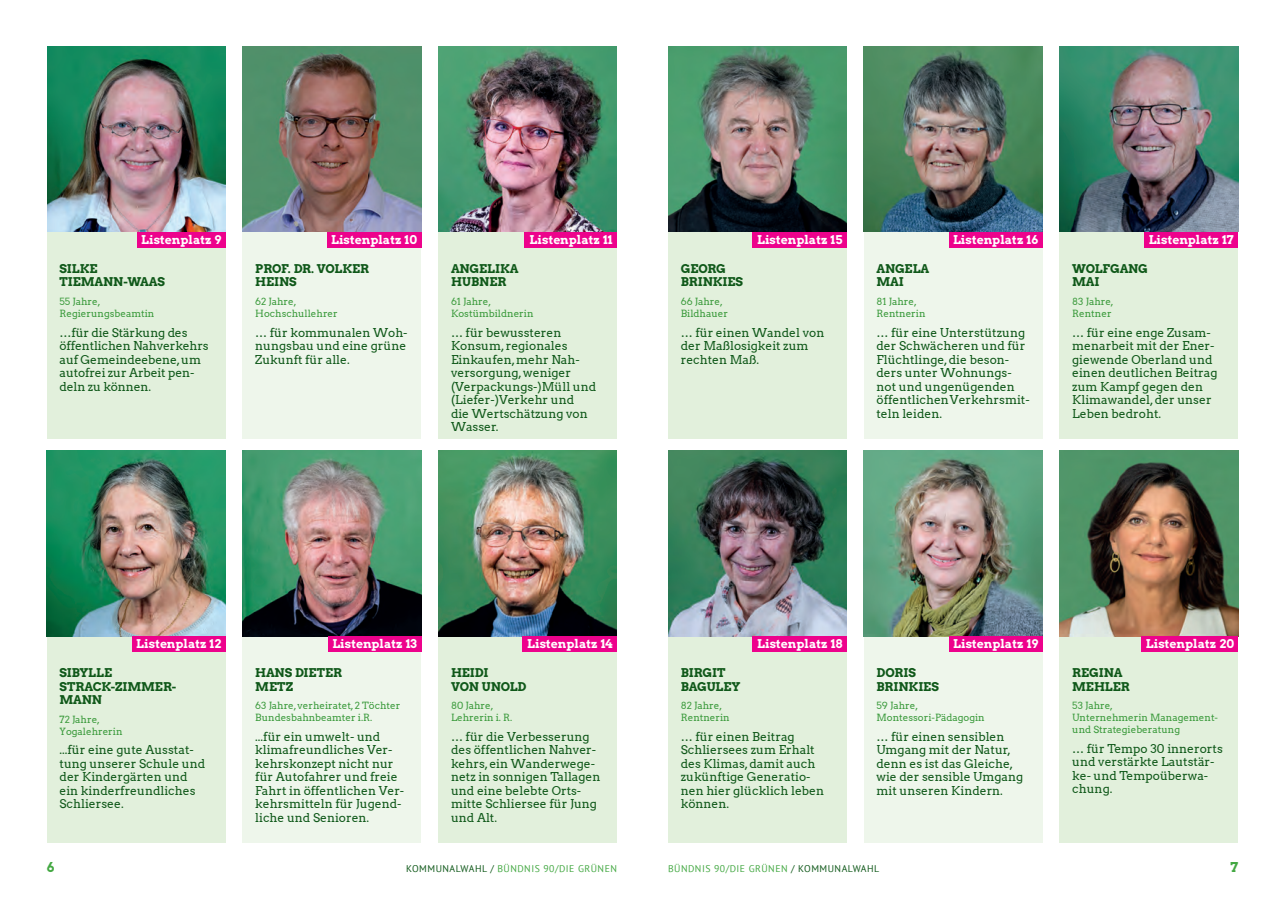
<style>
.page{position:relative;width:1285px;height:919px;background:#fff}
.page>*{position:absolute;margin:0;border:0;box-sizing:border-box;transform-origin:0 0}
.t1{font:13.5px "Arvo Gruen";color:#43a842}
.t2{font:12px/13.5px "Arvo";color:#0f5819}
.t3{font:12px/13.5px "Arvo Gruen";letter-spacing:-.005em;color:#0f5819}
.t4{font:12px "Arvo Gruen";color:#fff}
.t5{font:9.75px/12px "Arvo";color:#3a9a3b}
.t6{font:9.75px "PT Sans";letter-spacing:.05em;color:#43a842}
.s1{color:#0f5819}
</style>
<div class="page">
<div style="left:438px;top:232px;width:179px;height:206px;background:#e2f0dc"></div>
<div style="left:668px;top:232px;width:178px;height:206px;background:#e2f0dc"></div>
<div style="left:438px;top:636px;width:179px;height:206px;background:#e2f0dc"></div>
<div style="left:668px;top:636px;width:178px;height:206px;background:#e2f0dc"></div>
<div style="left:242px;top:232px;width:179px;height:206px;background:#eef6eb"></div>
<div style="left:863px;top:232px;width:179px;height:206px;background:#eef6eb"></div>
<div style="left:242px;top:636px;width:179px;height:206px;background:#eef6eb"></div>
<div style="left:863px;top:636px;width:179px;height:206px;background:#eef6eb"></div>
<div style="left:1059px;top:232px;width:178px;height:206px;background:#e2f0dc"></div>
<div style="left:1059px;top:636px;width:178px;height:206px;background:#e2f0dc"></div>
<div style="left:47px;top:232px;width:178px;height:206px;background:#e2f0dc"></div>
<div style="left:47px;top:636px;width:178px;height:206px;background:#e2f0dc"></div>
<img style="left:1059px;top:451px;width:178px;height:185px">
<img style="left:668px;top:451px;width:178px;height:185px">
<img style="left:863px;top:451px;width:179px;height:185px">
<img style="left:47px;top:451px;width:178px;height:185px">
<img style="left:438px;top:451px;width:179px;height:185px">
<img style="left:242px;top:451px;width:179px;height:185px">
<img style="left:1059px;top:47px;width:178px;height:185px">
<img style="left:668px;top:47px;width:178px;height:185px">
<img style="left:863px;top:47px;width:179px;height:185px">
<img style="left:47px;top:47px;width:178px;height:185px">
<img style="left:438px;top:47px;width:179px;height:185px">
<img style="left:242px;top:47px;width:179px;height:185px">
<div style="left:137px;top:232px;width:88px;height:15px;background:#ed028c"></div>
<div style="left:751px;top:232px;width:95px;height:15px;background:#ed028c"></div>
<div style="left:132px;top:636px;width:93px;height:15px;background:#ed028c"></div>
<div style="left:751px;top:636px;width:95px;height:15px;background:#ed028c"></div>
<div style="left:327px;top:232px;width:94px;height:15px;background:#ed028c"></div>
<div style="left:948px;top:232px;width:94px;height:15px;background:#ed028c"></div>
<div style="left:328px;top:636px;width:93px;height:15px;background:#ed028c"></div>
<div style="left:948px;top:636px;width:94px;height:15px;background:#ed028c"></div>
<div style="left:524px;top:232px;width:93px;height:15px;background:#ed028c"></div>
<div style="left:1143px;top:232px;width:94px;height:15px;background:#ed028c"></div>
<div style="left:522px;top:636px;width:95px;height:15px;background:#ed028c"></div>
<div style="left:1141px;top:636px;width:96px;height:15px;background:#ed028c"></div>
<p class="t4" style="left:141px;top:231px;width:82px">Listenplatz 9</p>
<p class="t4" style="left:757px;top:231px;width:87px">Listenplatz 15</p>
<p class="t4" style="left:331px;top:231px;width:87px">Listenplatz 10</p>
<p class="t4" style="left:952px;top:231px;width:87px">Listenplatz 16</p>
<p class="t4" style="left:529px;top:231px;width:85px">Listenplatz 11</p>
<p class="t4" style="left:1148px;top:231px;width:87px">Listenplatz 17</p>
<p class="t3" style="left:60px;top:261px;width:107px">SILKE<br>TIEMANN-WAAS</p>
<p class="t5" style="left:60px;top:295px;width:96px">55 Jahre,<br>Regierungsbeamtin</p>
<p class="t2" style="left:60px;top:325px;width:151px">…für die Stärkung des öffentlichen Nahverkehrs auf Gemeindeebene, um autofrei zur Arbeit pen&shy;deln zu können.</p>
<p class="t3" style="left:255px;top:261px;width:115px">PROF. DR. VOLKER<br>HEINS</p>
<p class="t5" style="left:255px;top:295px;width:84px">62 Jahre,<br>Hochschullehrer</p>
<p class="t2" style="left:255px;top:325px;width:154px;text-align:justify">… für kommunalen Woh&shy;nungsbau und eine grüne Zukunft für alle.</p>
<p class="t3" style="left:451px;top:261px;width:69px">ANGELIKA<br>HUBNER</p>
<p class="t5" style="left:451px;top:295px;width:84px">61 Jahre,<br>Kostümbildnerin</p>
<p class="t2" style="left:451px;top:325px;width:147px">… für bewussteren<br>Konsum, regionales<br>Einkaufen, mehr Nah&shy;versorgung, weniger (Verpackungs-)Müll und (Liefer-)Verkehr und<br>die Wertschätzung von<br>Wasser.</p>
<p class="t3" style="left:680px;top:261px;width:64px">GEORG<br>BRINKIES</p>
<p class="t5" style="left:680px;top:295px;width:49px">66 Jahre,<br>Bildhauer</p>
<p class="t2" style="left:680px;top:325px;width:145px">… für einen Wandel von der Maßlosigkeit zum rechten Maß.</p>
<p class="t3" style="left:876px;top:261px;width:54px">ANGELA<br>MAI</p>
<p class="t5" style="left:876px;top:295px;width:50px">81 Jahre,<br>Rentnerin</p>
<p class="t2" style="left:876px;top:325px;width:155px">… für eine Unterstützung der Schwächeren und für<br>Flüchtlinge, die beson&shy;ders unter Wohnungs&shy;not und ungenügenden öffentlichen Verkehrsmit&shy;teln leiden.</p>
<p class="t3" style="left:1071px;top:261px;width:77px">WOLFGANG<br>MAI</p>
<p class="t5" style="left:1071px;top:295px;width:43px">83 Jahre,<br>Rentner</p>
<p class="t2" style="left:1071px;top:325px;width:147px">… für eine enge Zusam&shy;menarbeit mit der Ener&shy;giewende Oberland und einen deutlichen Beitrag zum Kampf gegen den<br>Klimawandel, der unser<br>Leben bedroht.</p>
<p class="t4" style="left:136px;top:635px;width:86px">Listenplatz 12</p>
<p class="t4" style="left:757px;top:635px;width:87px">Listenplatz 18</p>
<p class="t4" style="left:332px;top:635px;width:86px">Listenplatz 13</p>
<p class="t4" style="left:953px;top:635px;width:86px">Listenplatz 19</p>
<p class="t4" style="left:527px;top:635px;width:87px">Listenplatz 14</p>
<p class="t4" style="left:1145px;top:635px;width:89px">Listenplatz 20</p>
<p class="t3" style="left:60px;top:665px;width:118px">SIBYLLE<br>STRACK-ZIMMER-<br>MANN</p>
<p class="t5" style="left:60px;top:713px;width:64px">72 Jahre,<br>Yogalehrerin</p>
<p class="t2" style="left:60px;top:743px;width:147px">...für eine gute Ausstat&shy;tung unserer Schule und der Kindergärten und ein kinderfreundliches<br>Schliersee.</p>
<p class="t3" style="left:255px;top:665px;width:88px">HANS DIETER<br>METZ</p>
<p class="t5" style="left:255px;top:699px;width:146px">63 Jahre, verheiratet, 2 Töchter<br>Bundesbahnbeamter i.R.</p>
<p class="t2" style="left:255px;top:729px;width:150px">...für ein umwelt- und klimafreundliches Ver&shy;kehrskonzept nicht nur für Autofahrer und freie<br>Fahrt in öffentlichen Ver&shy;kehrsmitteln für Jugend&shy;liche und Senioren.</p>
<p class="t3" style="left:451px;top:665px;width:77px">HEIDI<br>VON UNOLD</p>
<p class="t5" style="left:451px;top:699px;width:63px">80 Jahre,<br>Lehrerin i. R.</p>
<p class="t2" style="left:451px;top:729px;width:151px">… für die Verbesserung des öffentlichen Nahver&shy;kehrs, ein Wanderwege&shy;netz in sonnigen Tallagen und eine belebte Orts&shy;mitte Schliersee für Jung und Alt.</p>
<p class="t3" style="left:680px;top:665px;width:61px">BIRGIT<br>BAGULEY</p>
<p class="t5" style="left:680px;top:699px;width:50px">82 Jahre,<br>Rentnerin</p>
<p class="t2" style="left:680px;top:729px;width:145px">… für einen Beitrag<br>Schliersees zum Erhalt des Klimas, damit auch zukünftige Generatio&shy;nen hier glücklich leben können.</p>
<p class="t3" style="left:876px;top:665px;width:64px">DORIS<br>BRINKIES</p>
<p class="t5" style="left:876px;top:699px;width:110px">59 Jahre,<br>Montessori-Pädagogin</p>
<p class="t2" style="left:876px;top:729px;width:148px">… für einen sensiblen<br>Umgang mit der Natur, denn es ist das Gleiche, wie der sensible Umgang mit unseren Kindern.</p>
<p class="t3" style="left:1071px;top:665px;width:59px">REGINA<br>MEHLER</p>
<p class="t5" style="left:1071px;top:699px;width:147px">53 Jahre,<br>Unternehmerin Management&shy;und Strategieberatung</p>
<p class="t2" style="left:1071px;top:741px;width:152px">… für Tempo 30 innerorts und verstärkte Lautstär&shy;ke- und Tempoüberwa&shy;chung.</p>
<p class="t1" style="left:47px;top:857px;width:9px">6</p>
<p class="t6" style="left:406px;top:862px;width:212px"><span class="s1">KOMMUNALWAHL /</span> BÜNDNIS 90/DIE GRÜNEN</p>
<p class="t6" style="left:668px;top:862px;width:213px">BÜNDNIS 90/DIE GRÜNEN <span class="s1">/ KOMMUNALWAHL</span></p>
<p class="t1" style="left:1229px;top:857px;width:9px">7</p>
</div>
